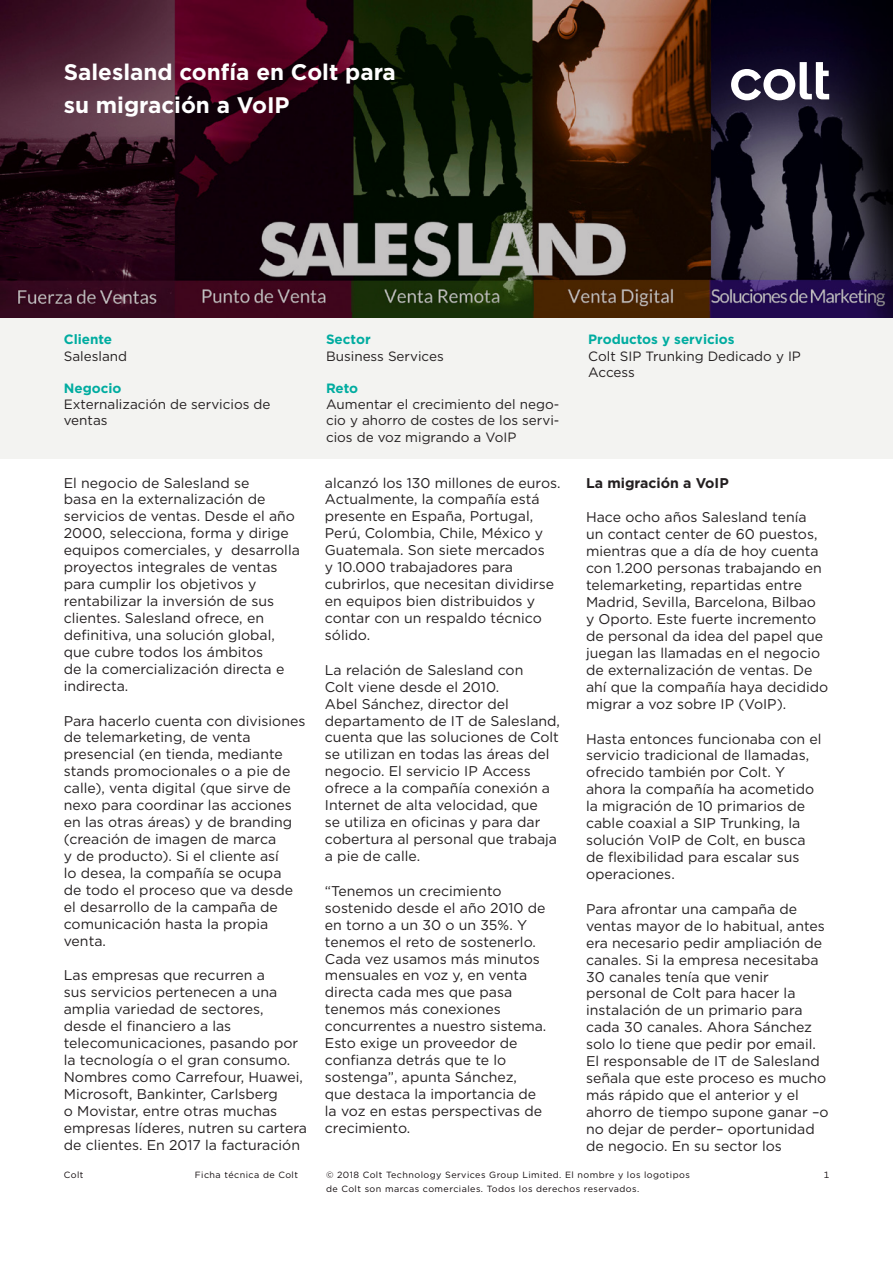
<style>
.page{position:relative;width:893px;height:1263px;background:#fff}
.page>*{position:absolute;margin:0;border:0;box-sizing:border-box;transform-origin:0 0}
.t1{font:700 22.5px/33px "Gotham";color:#fff}
.t2{font:14.1px/17px "Gotham";color:#231f20}
.t3{font:700 14.1px "Gotham";color:#231f20}
.t4{font:13.5px/16.2px "Gotham";color:#231f20}
.t5{font:700 13.5px "Gotham";color:#00aca0}
.t6{font:9px "Gotham";letter-spacing:.05em;color:#110a0c}
</style>
<div class="page">
<svg style="left:0;top:0;width:893px;height:319px;background:#362326"></svg>
<div style="left:0;top:319px;width:893px;height:140px;background:#f3f3f1"></div>
<svg style="left:731px;top:62px;width:98px;height:38px"></svg>
<p class="t1" style="left:64px;top:55px;width:334px">Salesland confía en Colt para su migración a VoIP</p>
<p class="t5" style="left:64px;top:331px;width:50px">Cliente</p>
<p class="t4" style="left:64px;top:347px;width:65px">Salesland</p>
<p class="t5" style="left:64px;top:379px;width:59px">Negocio</p>
<p class="t4" style="left:64px;top:396px;width:208px">Externalización de servicios de ventas</p>
<p class="t2" style="left:64px;top:474px;width:238px">El negocio de Salesland se<br>basa en la externalización de servicios de ventas. Desde el año<br>2000, selecciona, forma y dirige equipos comerciales, y desarrolla proyectos integrales de ventas para cumplir los objetivos y rentabilizar la inversión de sus clientes. Salesland ofrece, en definitiva, una solución global, que cubre todos los ámbitos<br>de la comercialización directa e indirecta.</p>
<p class="t2" style="left:64px;top:712px;width:243px">Para hacerlo cuenta con divisiones de telemarketing, de venta presencial (en tienda, mediante stands promocionales o a pie de calle), venta digital (que sirve de nexo para coordinar las acciones en las otras áreas) y de branding (creación de imagen de marca<br>y de producto). Si el cliente así<br>lo desea, la compañía se ocupa<br>de todo el proceso que va desde el desarrollo de la campaña de comunicación hasta la propia venta.</p>
<p class="t2" style="left:64px;top:967px;width:245px">Las empresas que recurren a<br>sus servicios pertenecen a una amplia variedad de sectores, desde el financiero a las telecomunicaciones, pasando por la tecnología o el gran consumo.<br>Nombres como Carrefour, Huawei,<br>Microsoft, Bankinter, Carlsberg<br>o Movistar, entre otras muchas empresas líderes, nutren su cartera de clientes. En 2017 la facturación</p>
<p class="t5" style="left:326px;top:331px;width:46px">Sector</p>
<p class="t4" style="left:326px;top:347px;width:119px">Business Services</p>
<p class="t5" style="left:326px;top:379px;width:34px">Reto</p>
<p class="t4" style="left:326px;top:396px;width:235px;text-align:justify">Aumentar el crecimiento del nego&shy;cio y ahorro de costes de los servi&shy;cios de voz migrando a VoIP</p>
<p class="t2" style="left:325px;top:474px;width:237px">alcanzó los 130 millones de euros.<br>Actualmente, la compañía está presente en España, Portugal,<br>Perú, Colombia, Chile, México y<br>Guatemala. Son siete mercados<br>y 10.000 trabajadores para cubrirlos, que necesitan dividirse en equipos bien distribuidos y contar con un respaldo técnico sólido.</p>
<p class="t2" style="left:325px;top:661px;width:237px">La relación de Salesland con<br>Colt viene desde el 2010.<br>Abel Sánchez, director del departamento de IT de Salesland, cuenta que las soluciones de Colt se utilizan en todas las áreas del negocio. El servicio IP Access ofrece a la compañía conexión a<br>Internet de alta velocidad, que<br>se utiliza en oficinas y para dar cobertura al personal que trabaja a pie de calle.</p>
<p class="t2" style="left:325px;top:882px;width:223px">“Tenemos un crecimiento sostenido desde el año 2010 de en torno a un 30 o un 35%. Y tenemos el reto de sostenerlo.<br>Cada vez usamos más minutos mensuales en voz y, en venta directa cada mes que pasa tenemos más conexiones concurrentes a nuestro sistema.<br>Esto exige un proveedor de confianza detrás que te lo sostenga”, apunta Sánchez, que destaca la importancia de la voz en estas perspectivas de crecimiento.</p>
<p class="t5" style="left:588px;top:331px;width:148px">Productos y servicios</p>
<p class="t4" style="left:588px;top:347px;width:214px">Colt SIP Trunking Dedicado y IP<br>Access</p>
<p class="t3" style="left:586px;top:473px;width:144px">La migración a VoIP</p>
<p class="t2" style="left:586px;top:509px;width:244px">Hace ocho años Salesland tenía<br>un contact center de 60 puestos, mientras que a día de hoy cuenta con 1.200 personas trabajando en telemarketing, repartidas entre<br>Madrid, Sevilla, Barcelona, Bilbao<br>y Oporto. Este fuerte incremento de personal da idea del papel que juegan las llamadas en el negocio de externalización de ventas. De ahí que la compañía haya decidido migrar a voz sobre IP (VoIP).</p>
<p class="t2" style="left:586px;top:730px;width:237px">Hasta entonces funcionaba con el servicio tradicional de llamadas, ofrecido también por Colt. Y ahora la compañía ha acometido la migración de 10 primarios de cable coaxial a SIP Trunking, la solución VoIP de Colt, en busca de flexibilidad para escalar sus operaciones.</p>
<p class="t2" style="left:586px;top:900px;width:244px">Para afrontar una campaña de ventas mayor de lo habitual, antes era necesario pedir ampliación de canales. Si la empresa necesitaba<br>30 canales tenía que venir personal de Colt para hacer la instalación de un primario para cada 30 canales. Ahora Sánchez solo lo tiene que pedir por email.<br>El responsable de IT de Salesland señala que este proceso es mucho más rápido que el anterior y el ahorro de tiempo supone ganar –o no dejar de perder– oportunidad de negocio. En su sector los</p>
<p class="t6" style="left:64px;top:1169px;width:21px">Colt</p>
<p class="t6" style="left:195px;top:1169px;width:105px">Ficha técnica de Colt</p>
<p class="t6" style="left:326px;top:1169px;width:365px">© 2018 Colt Technology Services Group Limited. El nombre y los logotipos</p>
<p class="t6" style="left:824px;top:1169px;width:7px">1</p>
<p class="t6" style="left:326px;top:1183px;width:315px">de Colt son marcas comerciales. Todos los derechos reservados.</p>
</div>
